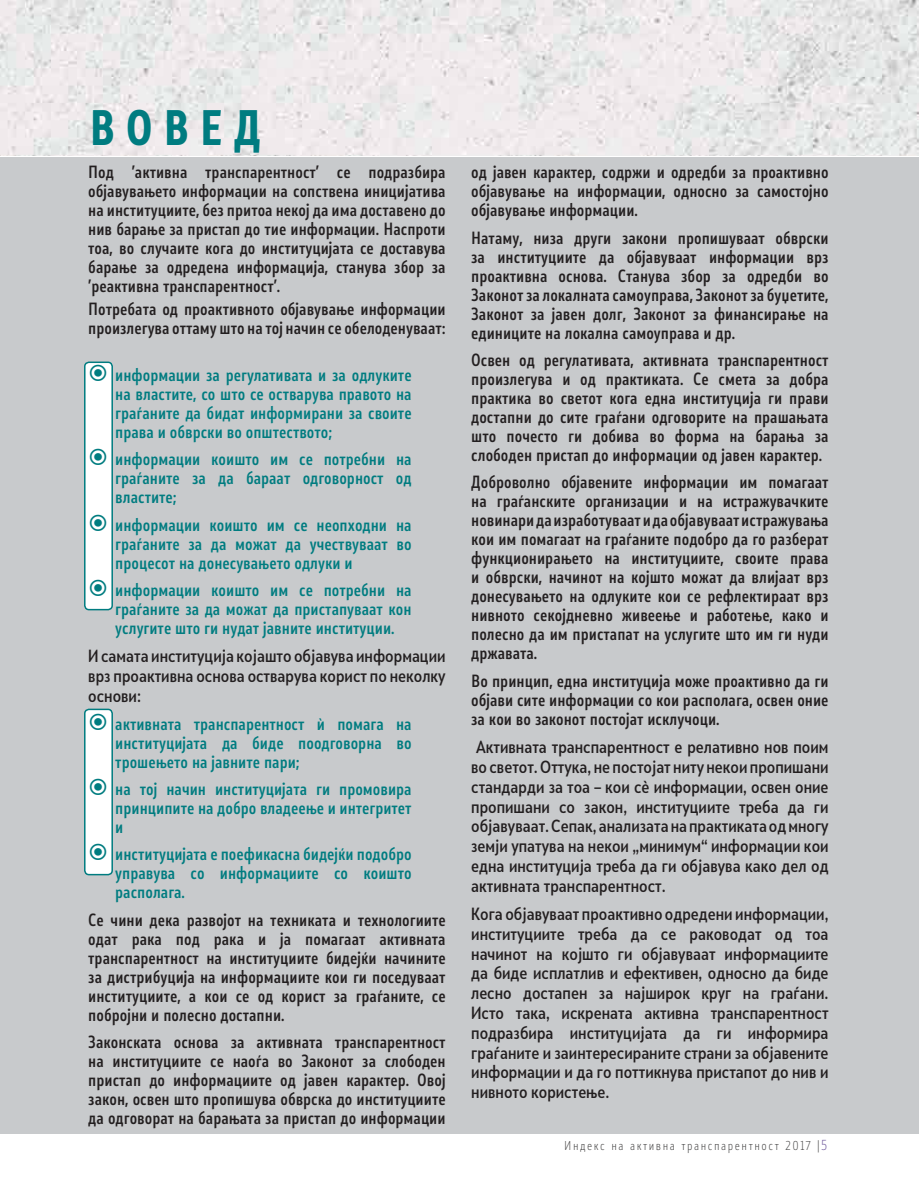
<style>
.page{position:relative;width:919px;height:1191px;background:#fff}
.page>*{position:absolute;margin:0;border:0;box-sizing:border-box;transform-origin:0 0}
.t1{font:700 46.5px "Stobi Sans Cn";letter-spacing:.23em;color:#007c80}
.t2{font:500 16.5px/18.9px "Stobi Sans Cn";color:#231f20;text-align:justify}
.t3{font:500 16.5px/19.8px "Skola Sans Cn";color:#231f20;text-align:justify}
.t4{font:500 16.5px/18.9px "Stobi Sans Cn";color:#007c80;text-align:justify}
.t5{font:300 12px "Stobi Sans Cn";letter-spacing:.13em;color:#414040}
.s1{font-size:13.5px;color:#685297}
</style>
<div class="page">
<img style="left:0;top:0;width:918px;height:155px">
<div style="left:0;top:157px;width:918px;height:976px;background:#c8cacc"></div>
<div style="left:85px;top:362px;width:27px;height:247px;background:#fff;border-radius:4px"></div>
<div style="left:84px;top:361px;width:29px;height:249px;border:2px solid #007c80;border-radius:4px"></div>
<div style="left:85px;top:709px;width:27px;height:165px;background:#fff;border-radius:4px"></div>
<div style="left:84px;top:708px;width:29px;height:167px;border:2px solid #007c80;border-radius:4px"></div>
<h1 class="t1" style="left:89px;top:107px;width:173px">ВОВЕД</h1>
<p class="t2" style="left:88px;top:165px;width:359px">Под ’активна транспарентност’ се подразбира објавувањето информации на сопствена иницијатива на институциите, без притоа некој да има доставено до нив барање за пристап до тие информации. Наспроти тоа, во случаите кога до институцијата се доставува барање за одредена информација, станува збор за ’реактивна транспарентност’.</p>
<p class="t2" style="left:88px;top:302px;width:359px">Потребата од проактивното објавување информации произлегува оттаму што на тој начин се обелоденуваат:</p>
<p class="t4" style="left:115px;top:367px;width:298px">информации за регулативата и за одлуките на властите, со што се остварува правото на граѓаните да бидат информирани за своите права и обврски во општеството;</p>
<p class="t4" style="left:115px;top:452px;width:298px">информации коишто им се потребни на граѓаните за да бараат одговорност од властите;</p>
<p class="t4" style="left:115px;top:517px;width:298px">информации коишто им се неопходни на граѓаните за да можат да учествуваат во процесот на донесувањето одлуки и</p>
<p class="t4" style="left:115px;top:582px;width:298px">информации коишто им се потребни на граѓаните за да можат да пристапуваат кон услугите што ги нудат јавните институции.</p>
<p class="t3" style="left:88px;top:647px;width:359px">И самата институција којашто објавува информации врз проактивна основа остварува корист по неколку основи:</p>
<p class="t4" style="left:115px;top:716px;width:191px">активната транспарентност</p>
<p class="t4" style="left:115px;top:716px;width:298px;text-indent:222px">помага на институцијата да биде поодговорна во трошењето на јавните пари;</p>
<p class="t4" style="left:115px;top:781px;width:298px">на тој начин институцијата ги промовира принципите на добро владеење и интегритет и</p>
<p class="t4" style="left:115px;top:847px;width:298px">институцијата е поефикасна бидејќи подобро управува со информациите со коишто располага.</p>
<p class="t2" style="left:88px;top:912px;width:359px">Се чини дека развојот на техниката и технологиите одат рака под рака и ја помагаат активната транспарентност на институциите бидејќи начините за дистрибуција на информациите кои ги поседуваат институциите, а кои се од корист за граѓаните, се побројни и полесно достапни.</p>
<p class="t2" style="left:88px;top:1034px;width:359px">Законската основа за активната транспарентност на институциите се наоѓа во Законот за слободен пристап до информациите од јавен карактер. Овој закон, освен што пропишува обврска до институциите да одговорат на барањата за пристап до информации</p>
<p class="t2" style="left:471px;top:165px;width:359px">од јавен карактер, содржи и одредби за проактивно објавување на информации, односно за самостојно објавување информации.</p>
<p class="t2" style="left:471px;top:230px;width:359px">Натаму, низа други закони пропишуваат обврски за институциите да објавуваат информации врз проактивна основа. Станува збор за одредби во Законот за локалната самоуправа, Законот за буџетите, Законот за јавен долг, Законот за финансирање на единиците на локална самоуправа и др.</p>
<p class="t2" style="left:471px;top:352px;width:359px">Освен од регулативата, активната транспарентност произлегува и од практиката. Се смета за добра практика во светот кога една институција ги прави достапни до сите граѓани одговорите на прашањата што почесто ги добива во форма на барања за слободен пристап до информации од јавен карактер.</p>
<p class="t2" style="left:471px;top:475px;width:359px">Доброволно објавените информации им помагаат на граѓанските организации и на истражувачките новинари да изработуваат и да објавуваат истражувања кои им помагаат на граѓаните подобро да го разберат функционирањето на институциите, своите права и обврски, начинот на којшто можат да влијаат врз донесувањето на одлуките кои се рефлектираат врз нивното секојдневно живеење и работење, како и полесно да им пристапат на услугите што им ги нуди државата.</p>
<p class="t2" style="left:471px;top:673px;width:359px">Во принцип, една институција може проактивно да ги објави сите информации со кои располага, освен оние за кои во законот постојат исклучоци.</p>
<p class="t3" style="left:471px;top:737px;width:359px">Активната транспарентност е релативно нов поим во светот. Оттука, не постојат ниту некои пропишани стандарди за тоа – кои сè информации, освен оние пропишани со закон, институциите треба да ги објавуваат. Сепак, анализата на практиката од многу земји упатува на некои „минимум“ информации кои една институција треба да ги објавува како дел од активната транспарентност.</p>
<p class="t3" style="left:471px;top:904px;width:359px">Кога објавуваат проактивно одредени информации, институциите треба да се раководат од тоа начинот на којшто ги објавуваат информациите да биде исплатлив и ефективен, односно да биде лесно достапен за најширок круг на граѓани.<br>Исто така, искрената активна транспарентност подразбира институцијата да ги информира граѓаните и заинтересираните страни за објавените информации и да го поттикнува пристапот до нив и нивното користење.</p>
<p class="t5" style="left:564px;top:1137px;width:264px">Индекс на активна транспарентност 2017 |<span class="s1">5</span></p>
</div>
